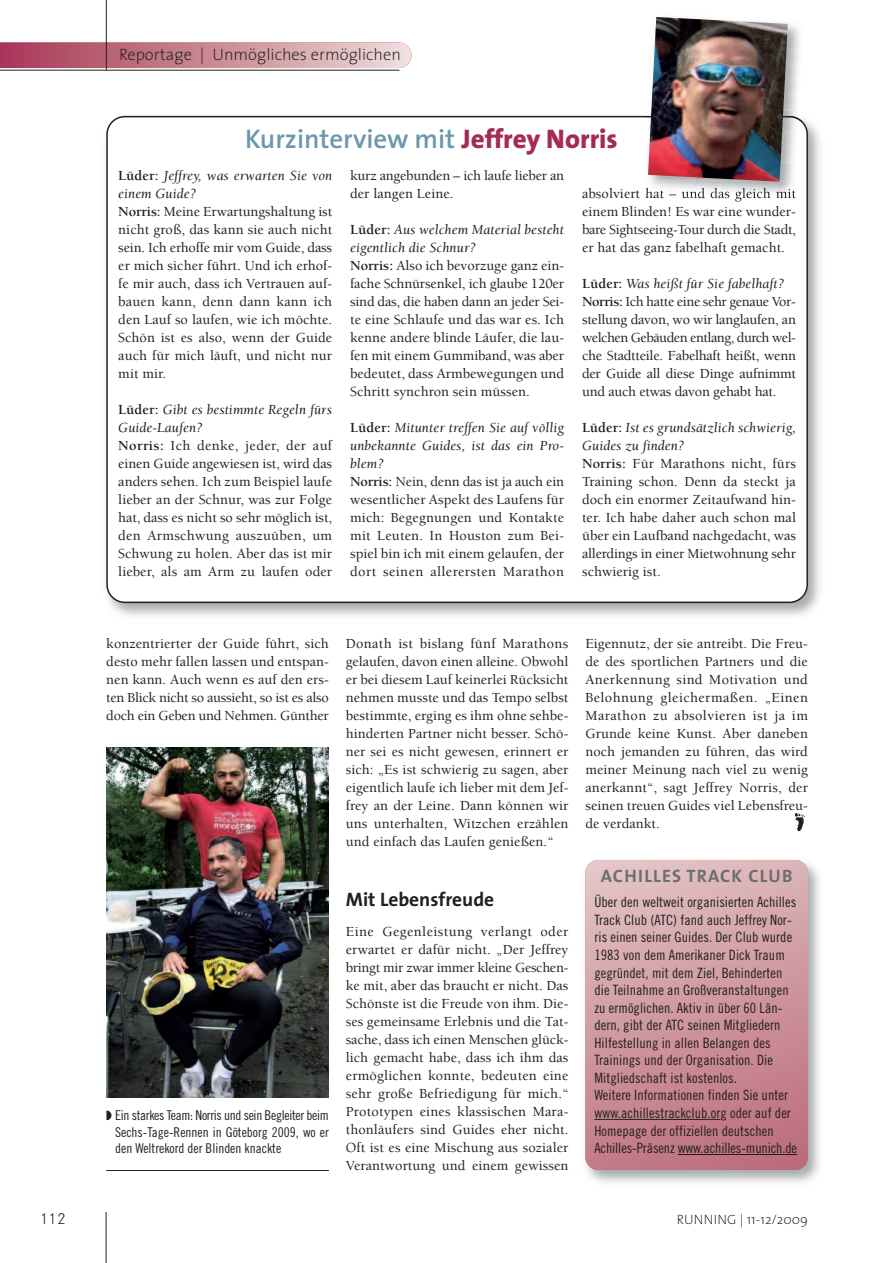
<style>
.page{position:relative;width:891px;height:1263px;background:#fff}
.page>*{position:absolute;margin:0;border:0;box-sizing:border-box;transform-origin:0 0}
.t1{font:600 27px "The Sans";color:#6c98ac}
.t2{font:700 19.5px "The Sans";color:#231f20}
.t3{font:700 18px "The Sans";letter-spacing:.065em;color:#6c6d70}
.t4{font:200 16.5px "The Sans";color:#231f20}
.t5{font:300 16.5px "Corporate S";color:#231f20}
.t6{font:500 14.25px/18px "Berkeley Std";letter-spacing:.005em;color:#231f20;text-align:justify}
.t7{font:14.25px/17.5px "Trade Gothic Cond Eighteen";letter-spacing:.005em;color:#231f20}
.t8{font:500 14.25px/18px "Berkeley Std";letter-spacing:-.015em;color:#231f20}
.t9{font:13.5px/16.8px "Trade Gothic Cond Eighteen";color:#231f20;text-align:justify}
.t10{font:200 13.5px "The Sans";color:#231f20}
.s1{font-weight:800;color:#a52a56}
.s2{font-weight:700}
.s3{font-weight:400;font-style:italic}
</style>
<div class="page">
<img style="left:796px;top:813px;width:8px;height:17px">
<svg style="left:106px;top:116px;width:702px;height:487px"></svg>
<hr style="left:106px;top:1212px;width:1px;height:51px;background:#231f20">
<svg style="left:0;top:43px;width:412px;height:25px;background:#c98995"></svg>
<hr style="left:0;top:70px;width:399px;height:1px;background:#231f20">
<hr style="left:106px;top:0;width:1px;height:70px;background:#231f20">
<div style="left:585px;top:860px;width:223px;height:310px;background:linear-gradient(to bottom,#e0bec0,#be727e);border-radius:13px"></div>
<hr style="left:594px;top:1119px;width:126px;height:1px;background:#231f20">
<hr style="left:678px;top:1154px;width:119px;height:1px;background:#231f20">
<img style="left:106px;top:748px;width:223px;height:349px">
<hr style="left:106px;top:1170px;width:223px;height:1px;background:#231f20">
<div style="left:577px;top:163px;width:221px;height:18px;background:#fff"></div>
<img style="left:788px;top:24px;width:12px;height:85px">
<img style="left:645px;top:109px;width:158px;height:12px">
<img style="left:641px;top:117px;width:161px;height:85px">
<img style="left:645px;top:116px;width:157px;height:1px">
<img style="left:645px;top:117px;width:157px;height:6px">
<svg style="left:645px;top:188px;width:7px;height:10px"></svg>
<img style="left:641px;top:163px;width:157px;height:18px">
<img style="left:648px;top:17px;width:140px;height:165px">
<p class="t4" style="left:119px;top:48px;width:283px">Reportage | Unmögliches ermöglichen</p>
<h1 class="t1" style="left:245px;top:128px;width:374px">Kurzinterview mit <span class="s1">Jeffrey Norris</span></h1>
<p class="t6" style="left:118px;top:168px;width:215px;text-align:left"><span class="s2">Lüder:</span> <span class="s3">Jeffrey, was erwarten Sie von einem Guide?<br></span><span class="s2">Norris:</span> Meine Erwartungshaltung ist nicht groß, das kann sie auch nicht sein. Ich erhoffe mir vom Guide, dass er mich sicher führt. Und ich erhof&shy;fe mir auch, dass ich Vertrauen auf&shy;bauen kann, denn dann kann ich den Lauf so laufen, wie ich möchte.<br>Schön ist es also, wenn der Guide auch für mich läuft, und nicht nur mit mir.</p>
<p class="t6" style="left:118px;top:402px;width:215px;text-align:left"><span class="s2">Lüder:</span> <span class="s3">Gibt es bestimmte Regeln fürs<br>Guide-Laufen?<br></span><span class="s2">Norris:</span> Ich denke, jeder, der auf einen Guide angewiesen ist, wird das anders sehen. Ich zum Beispiel laufe lieber an der Schnur, was zur Folge hat, dass es nicht so sehr möglich ist, den Armschwung auszuüben, um<br>Schwung zu holen. Aber das ist mir lieber, als am Arm zu laufen oder</p>
<p class="t8" style="left:350px;top:168px;width:215px">kurz angebunden – ich laufe lieber an der langen Leine.</p>
<p class="t6" style="left:350px;top:222px;width:215px;text-align:left"><span class="s2">Lüder:</span> <span class="s3">Aus welchem Material besteht eigentlich die Schnur?<br></span><span class="s2">Norris:</span> Also ich bevorzuge ganz ein&shy;fache Schnürsenkel, ich glaube 120er sind das, die haben dann an jeder Sei&shy;te eine Schlaufe und das war es. Ich kenne andere blinde Läufer, die lau&shy;fen mit einem Gummiband, was aber bedeutet, dass Armbewegungen und Schritt synchron sein müssen.</p>
<p class="t6" style="left:350px;top:420px;width:215px;text-align:left"><span class="s2">Lüder:</span> <span class="s3">Mitunter treffen Sie auf völlig unbekannte Guides, ist das ein Pro&shy;blem?<br></span><span class="s2">Norris:</span> Nein, denn das ist ja auch ein wesentlicher Aspekt des Laufens für mich: Begegnungen und Kontakte mit Leuten. In Houston zum Bei&shy;spiel bin ich mit einem gelaufen, der dort seinen allerersten Marathon</p>
<p class="t6" style="left:582px;top:186px;width:215px">absolviert hat – und das gleich mit einem Blinden! Es war eine wunder&shy;bare Sightseeing-Tour durch die Stadt, er hat das ganz fabelhaft gemacht.</p>
<p class="t8" style="left:582px;top:276px;width:215px"><span class="s2">Lüder:</span> <span class="s3">Was heißt für Sie fabelhaft?<br></span><span class="s2">Norris:</span> Ich hatte eine sehr genaue Vor&shy;stellung davon, wo wir langlaufen, an welchen Gebäuden entlang, durch wel&shy;che Stadtteile. Fabelhaft heißt, wenn der Guide all diese Dinge aufnimmt und auch etwas davon gehabt hat.</p>
<p class="t6" style="left:582px;top:420px;width:215px;text-align:left"><span class="s2">Lüder:</span> <span class="s3">Ist es grundsätzlich schwierig,<br>Guides zu finden?<br></span><span class="s2">Norris:</span> Für Marathons nicht, fürs<br>Training schon. Denn da steckt ja doch ein enormer Zeitaufwand hin&shy;ter. Ich habe daher auch schon mal über ein Laufband nachgedacht, was allerdings in einer Mietwohnung sehr schwierig ist.</p>
<p class="t6" style="left:106px;top:636px;width:224px">konzentrierter der Guide führt, sich desto mehr fallen lassen und entspan&shy;nen kann. Auch wenn es auf den ers&shy;ten Blick nicht so aussieht, so ist es also doch ein Geben und Nehmen. Günther</p>
<p class="t6" style="left:346px;top:636px;width:224px">Donath ist bislang fünf Marathons gelaufen, davon einen alleine. Obwohl er bei diesem Lauf keinerlei Rücksicht nehmen musste und das Tempo selbst bestimmte, erging es ihm ohne sehbe&shy;hinderten Partner nicht besser. Schö&shy;ner sei es nicht gewesen, erinnert er sich: „Es ist schwierig zu sagen, aber eigentlich laufe ich lieber mit dem Jef&shy;frey an der Leine. Dann können wir uns unterhalten, Witzchen erzählen und einfach das Laufen genießen.“</p>
<p class="t9" style="left:115px;top:1107px;width:215px;text-indent:-9px">◗ Ein starkes Team: Norris und sein Begleiter beim Sechs-Tage-Rennen in Göteborg 2009, wo er den Weltrekord der Blinden knackte</p>
<h2 class="t2" style="left:346px;top:892px;width:150px">Mit Lebensfreude</h2>
<p class="t6" style="left:346px;top:924px;width:224px">Eine Gegenleistung verlangt oder erwartet er dafür nicht. „Der Jeffrey bringt mir zwar immer kleine Geschen&shy;ke mit, aber das braucht er nicht. Das Schönste ist die Freude von ihm. Die&shy;ses gemeinsame Erlebnis und die Tat&shy;sache, dass ich einen Menschen glück&shy;lich gemacht habe, dass ich ihm das ermöglichen konnte, bedeuten eine sehr große Befriedigung für mich.“ Prototypen eines klassischen Mara&shy;thonläufers sind Guides eher nicht.<br>Oft ist es eine Mischung aus sozialer Verantwortung und einem gewissen</p>
<p class="t6" style="left:585px;top:636px;width:224px">Eigennutz, der sie antreibt. Die Freu&shy;de des sportlichen Partners und die Anerkennung sind Motivation und Belohnung gleichermaßen. „Einen Marathon zu absolvieren ist ja im Grunde keine Kunst. Aber daneben noch jemanden zu führen, das wird meiner Meinung nach viel zu wenig anerkannt“, sagt Jeffrey Norris, der seinen treuen Guides viel Lebensfreu&shy;de verdankt.</p>
<p class="t3" style="left:601px;top:869px;width:193px">ACHILLES TRACK CLUB</p>
<p class="t7" style="left:594px;top:894px;width:204px">Über den weltweit organisierten Achilles Track Club (ATC) fand auch Jeffrey Nor&shy;ris einen seiner Guides. Der Club wurde 1983 von dem Amerikaner Dick Traum gegründet, mit dem Ziel, Behinderten die Teilnahme an Großveranstaltungen zu ermöglichen. Aktiv in über 60 Län&shy;dern, gibt der ATC seinen Mitgliedern Hilfestellung in allen Belangen des Trainings und der Organisation. Die Mitgliedschaft ist kostenlos.<br>Weitere Informationen finden Sie unter www.achillestrackclub.org oder auf der Homepage der offiziellen deutschen Achilles-Präsenz www.achilles-munich.de</p>
<p class="t5" style="left:40px;top:1209px;width:27px">112</p>
<p class="t10" style="left:677px;top:1214px;width:133px">RUNNING | 11-12/2009</p>
</div>
